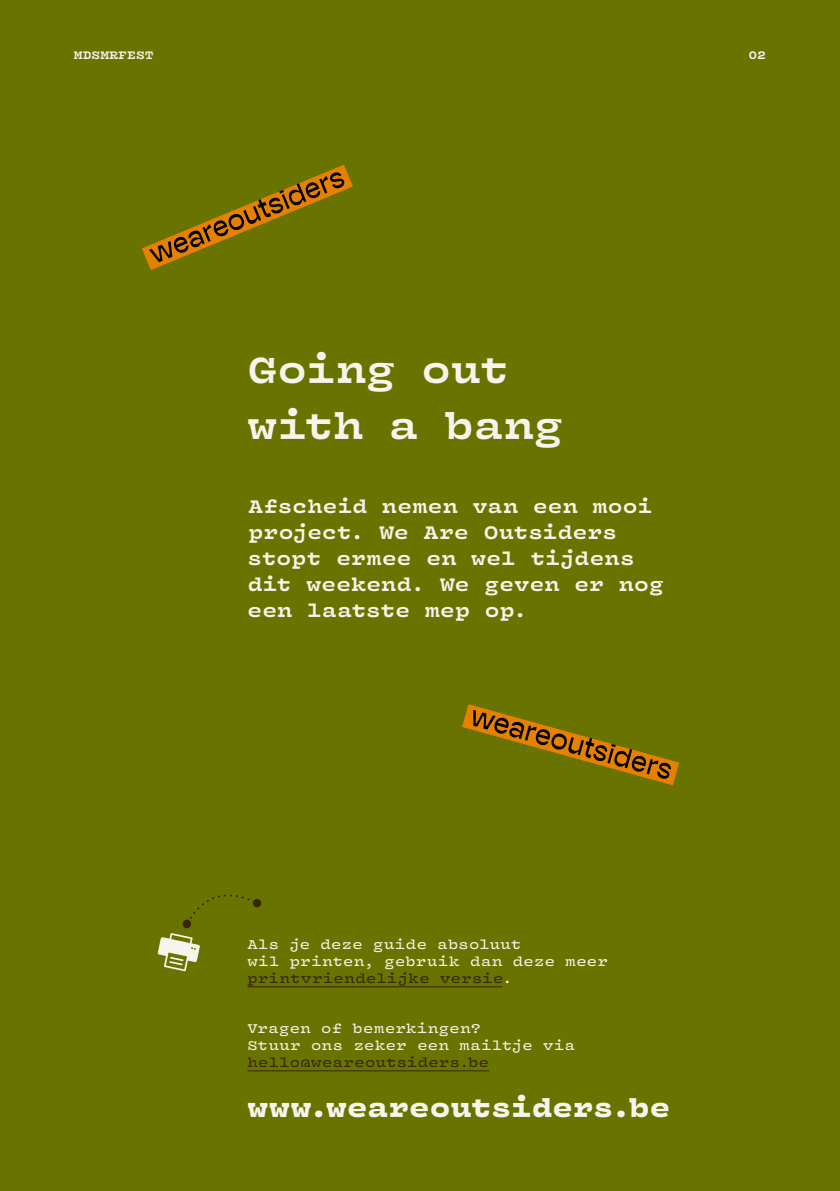
<style>
.page{position:relative;width:840px;height:1191px;background:#fff}
.page>*{position:absolute;margin:0;border:0;box-sizing:border-box;transform-origin:0 0}
.t1{font:700 40px/56px "Vulf Mono";letter-spacing:-.005em;color:#f6f5eb}
.t2{font:900 28px "Vulf Mono";letter-spacing:-.005em;color:#f6f5eb}
.t3{font:700 20px/26px "Vulf Mono";letter-spacing:.01em;color:#f6f5eb}
.t4{font:14px/16.8px "Vulf Mono";letter-spacing:.025em;color:#f6f5eb}
.t5{font:14px "Vulf Mono";letter-spacing:.02em;color:#372706}
.t6{font:700 12px "Vulf Mono";color:#f6f5eb}
.s1{color:#372706}
</style>
<div class="page">
<div style="left:0;top:0;width:839px;height:1190px;background:#687300"></div>
<svg style="left:462px;top:704px;width:216px;height:81px"></svg>
<svg style="left:142px;top:165px;width:211px;height:105px"></svg>
<hr style="left:247px;top:986px;width:255px;height:1px;background:#372706">
<hr style="left:247px;top:1070px;width:242px;height:1px;background:#372706">
<svg style="left:157px;top:933px;width:43px;height:38px"></svg>
<div style="left:252px;top:899px;width:9px;height:8px;background:#372706;border-radius:50%"></div>
<div style="left:182px;top:919px;width:9px;height:9px;background:#372706;border-radius:50%"></div>
<svg style="left:188px;top:894px;width:70px;height:29px"></svg>
<p class="t6" style="left:74px;top:46px;width:81px">MDSMRFEST</p>
<p class="t6" style="left:748px;top:46px;width:19px">02</p>
<h1 class="t1" style="left:247px;top:339px;width:317px">Going out with a bang</h1>
<h3 class="t3" style="left:247px;top:492px;width:418px">Afscheid nemen van een mooi project. We Are Outsiders stopt ermee en wel tijdens dit weekend. We geven er nog een laatste mep op.</h3>
<p class="t4" style="left:247px;top:935px;width:362px">Als je deze guide absoluut<br>wil printen, gebruik dan deze meer <span class="s1">printvriendelijke versie</span>.</p>
<p class="t4" style="left:247px;top:1019px;width:329px">Vragen of bemerkingen?<br>Stuur ons zeker een mailtje via</p>
<p class="t5" style="left:247px;top:1051px;width:243px">hello@weareoutsiders.be</p>
<h2 class="t2" style="left:247px;top:1085px;width:424px">www.weareoutsiders.be</h2>
</div>
